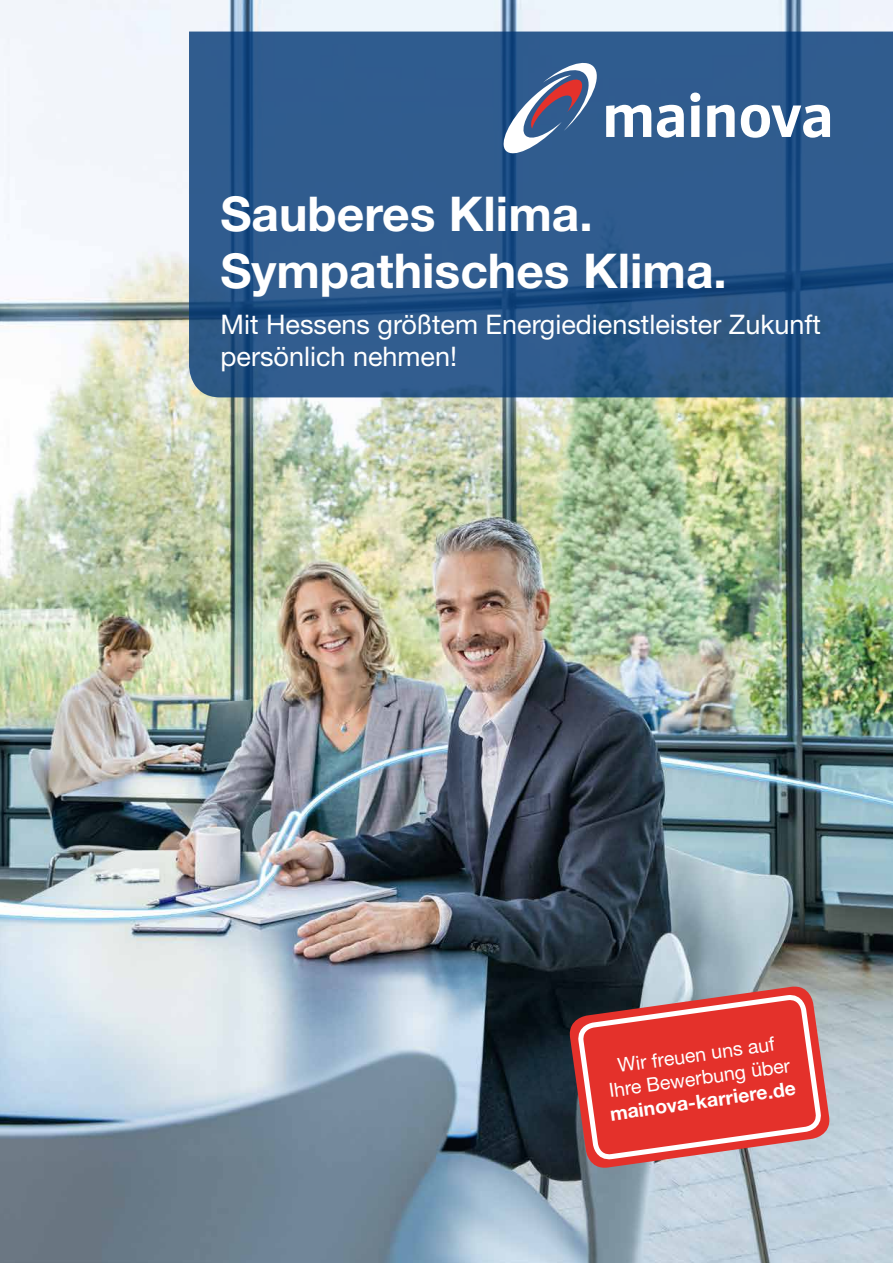
<style>
.page{position:relative;width:893px;height:1263px;background:#fff}
.page>*{position:absolute;margin:0;border:0;box-sizing:border-box;transform-origin:0 0}
.t1{font:700 48px/57.6px "Helvetica Neue LT Pro";color:#fff}
.t2{font:27px/32.4px "Helvetica Neue LT Pro";color:#fff}
.t3{font:19.5px/23.4px "Helvetica Neue LT Pro";color:#fff;text-align:center}
.t4{font:700 19.5px "Helvetica Neue LT Pro";color:#fff}
</style>
<div class="page">
<img style="left:0;top:0;width:893px;height:1263px">
<svg style="left:189px;top:32px;width:704px;height:365px;background:#2c598b"></svg>
<svg style="left:499px;top:58px;width:331px;height:100px"></svg>
<svg style="left:567px;top:984px;width:265px;height:186px;background:#837075"></svg>
<svg style="left:579px;top:996px;width:241px;height:221px;background:#d16868"></svg>
<h1 class="t1" style="left:220px;top:183px;width:508px">Sauberes Klima.<br>Sympathisches Klima.</h1>
<p class="t2" style="left:221px;top:307px;width:602px">Mit Hessens größtem Energiedienstleister Zukunft persönlich nehmen!</p>
<p class="t3" style="left:604px;top:1055px;width:184px;rotate:-8deg">Wir freuen uns auf<br>Ihre Bewerbung über</p>
<p class="t4" style="left:608px;top:1102px;width:189px;rotate:-8deg">mainova-karriere.de</p>
</div>
